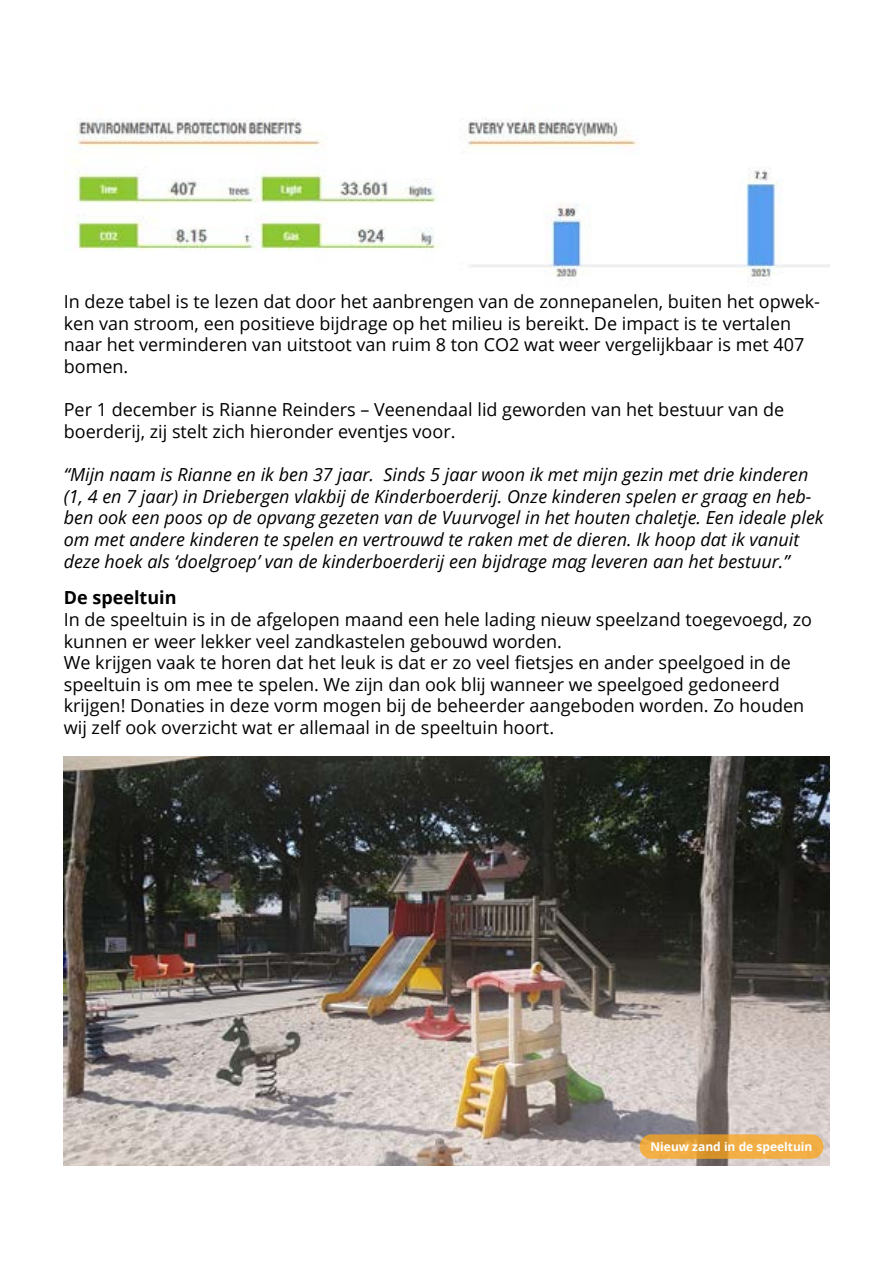
<style>
.page{position:relative;width:893px;height:1263px;background:#fff}
.page>*{position:absolute;margin:0;border:0;box-sizing:border-box;transform-origin:0 0}
.t1{font:18px/21.6px "Open Sans";color:#000}
.t2{font:italic 18px/21.6px "Open Sans";color:#000}
.t3{font:700 18px "Open Sans";color:#000}
.t4{font:700 12px "Open Sans";color:#fff}
</style>
<div class="page">
<img style="left:64px;top:118px;width:765px;height:164px">
<img style="left:64px;top:757px;width:765px;height:408px">
<svg style="left:639px;top:1134px;width:184px;height:25px;background:#e9a741"></svg>
<p class="t1" style="left:64px;top:290px;width:758px">In deze tabel is te lezen dat door het aanbrengen van de zonnepanelen, buiten het opwek&shy;ken van stroom, een positieve bijdrage op het milieu is bereikt. De impact is te vertalen naar het verminderen van uitstoot van ruim 8 ton CO2 wat weer vergelijkbaar is met 407 bomen.</p>
<p class="t1" style="left:64px;top:398px;width:722px">Per 1 december is Rianne Reinders – Veenendaal lid geworden van het bestuur van de boerderij, zij stelt zich hieronder eventjes voor.</p>
<p class="t2" style="left:64px;top:463px;width:761px">“Mijn naam is Rianne en ik ben 37 jaar. Sinds 5 jaar woon ik met mijn gezin met drie kinderen (1, 4 en 7 jaar) in Driebergen vlakbij de Kinderboerderij. Onze kinderen spelen er graag en heb&shy;ben ook een poos op de opvang gezeten van de Vuurvogel in het houten chaletje. Een ideale plek om met andere kinderen te spelen en vertrouwd te raken met de dieren. Ik hoop dat ik vanuit deze hoek als ‘doelgroep’ van de kinderboerderij een bijdrage mag leveren aan het bestuur.”</p>
<p class="t3" style="left:64px;top:585px;width:114px">De speeltuin</p>
<p class="t1" style="left:64px;top:608px;width:750px">In de speeltuin is in de afgelopen maand een hele lading nieuw speelzand toegevoegd, zo kunnen er weer lekker veel zandkastelen gebouwd worden.<br>We krijgen vaak te horen dat het leuk is dat er zo veel fietsjes en ander speelgoed in de speeltuin is om mee te spelen. We zijn dan ook blij wanneer we speelgoed gedoneerd krijgen! Donaties in deze vorm mogen bij de beheerder aangeboden worden. Zo houden wij zelf ook overzicht wat er allemaal in de speeltuin hoort.</p>
<p class="t4" style="left:650px;top:1138px;width:163px">Nieuw zand in de speeltuin</p>
</div>
